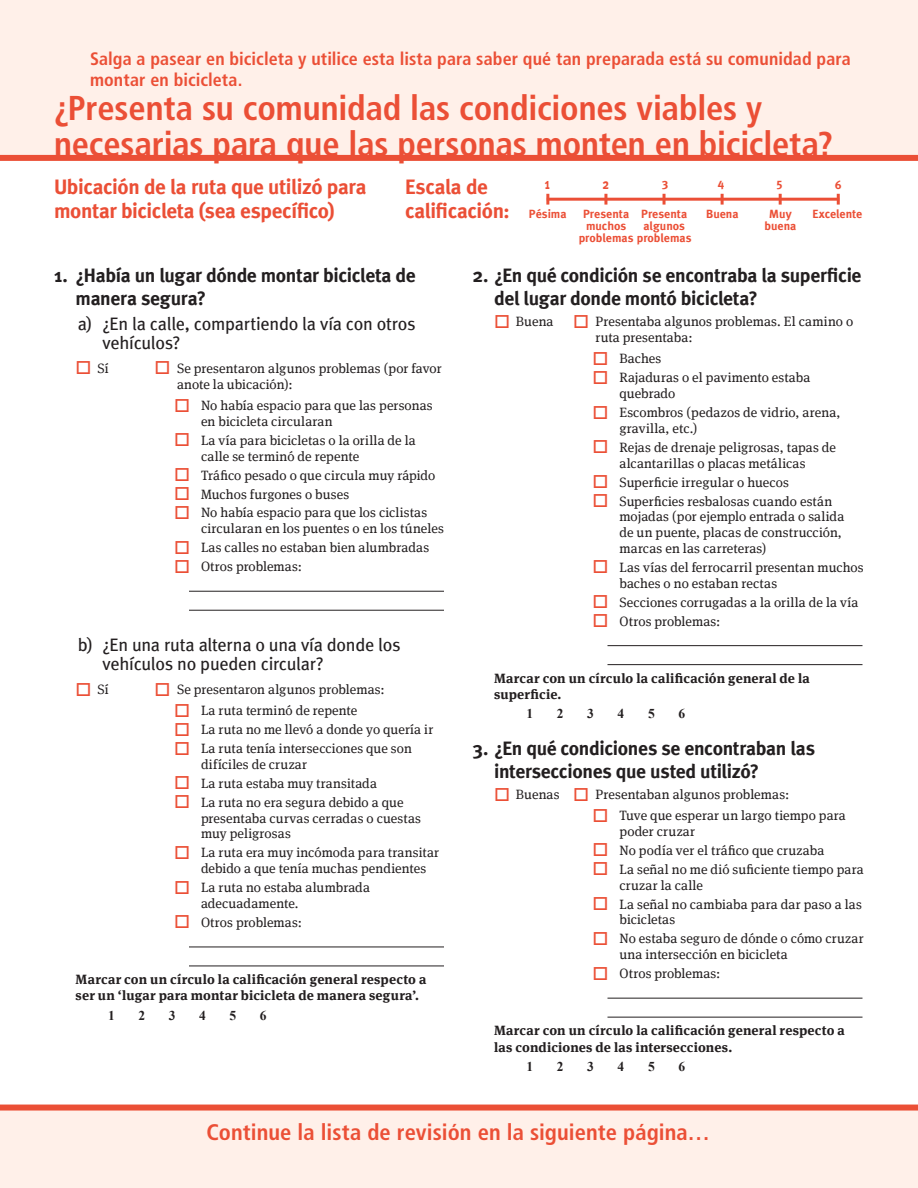
<style>
.page{position:relative;width:918px;height:1188px;background:#fff}
.page>*{position:absolute;margin:0;border:0;box-sizing:border-box;transform-origin:0 0}
.t1{font:700 condensed 34.5px/36px "Frutiger LT Std";letter-spacing:-.005em;color:#eb4f36}
.t2{font:700 condensed 22.5px "Frutiger LT Std";letter-spacing:.005em;color:#eb4f36}
.H2a{font:700 21px/24px "Meta";letter-spacing:-.02em;color:#eb4f36}
.Question{font:700 19.5px/22.5px "Meta";letter-spacing:-.02em;color:#231f20}
.a{font:18px/19.5px "Meta";letter-spacing:-.015em;color:#231f20}
.t3{font:700 condensed 18px/21px "Frutiger LT Std";letter-spacing:.005em;color:#eb4f36}
.H2a-2{font:700 15.6px "Meta";color:#eb4f36;scale:.77 1}
.H2a-3{font:700 14.55px "Meta";color:#eb4f36;scale:.82 1}
.checkbox_list{font:13.5px/15.8px "Meta Serif";letter-spacing:.01em;color:#231f20}
.Rating{font:700 13.5px/16px "Meta Serif";letter-spacing:.015em;color:#231f20}
.Yes_OR{font:13.5px/16.2px "Meta Serif";letter-spacing:.01em;color:#231f20}
.Rating__s{font:700 13.5px "Times New Roman";color:#231f20}
.H2a-4{font:700 12px/12px "Meta";color:#eb4f36}
.s1{color:#eb4f36}
</style>
<div class="page">
<div style="left:0;top:1111px;width:918px;height:77px;background:#fff0e9"></div>
<div style="left:0;top:1105px;width:918px;height:6px;background:#eb4f36"></div>
<div style="left:0;top:0;width:918px;height:158px;background:#fff0e9"></div>
<div style="left:0;top:155px;width:918px;height:6px;background:#eb4f36"></div>
<hr style="left:189px;top:591px;width:255px;height:1px;background:#231f20">
<hr style="left:189px;top:610px;width:255px;height:1px;background:#231f20">
<hr style="left:189px;top:947px;width:255px;height:1px;background:#231f20">
<hr style="left:189px;top:966px;width:255px;height:1px;background:#231f20">
<hr style="left:608px;top:645px;width:254px;height:1px;background:#231f20">
<hr style="left:608px;top:664px;width:254px;height:1px;background:#231f20">
<hr style="left:608px;top:998px;width:254px;height:1px;background:#231f20">
<hr style="left:608px;top:1017px;width:254px;height:1px;background:#231f20">
<hr style="left:547px;top:198px;width:292px;height:3px;background:#eb4f36">
<svg style="left:546px;top:194px;width:3px;height:11px"></svg>
<svg style="left:604px;top:194px;width:3px;height:11px"></svg>
<svg style="left:663px;top:194px;width:3px;height:11px"></svg>
<svg style="left:721px;top:194px;width:3px;height:11px"></svg>
<svg style="left:779px;top:194px;width:3px;height:11px"></svg>
<svg style="left:837px;top:194px;width:3px;height:11px"></svg>
<p class="t3" style="left:90px;top:48px;width:762px">Salga a pasear en bicicleta y utilice esta lista para saber qué tan preparada está su comunidad para montar en bicicleta.</p>
<p class="t1" style="left:54px;top:90px;width:781px">¿Presenta su comunidad las condiciones viables y necesarias para que las personas monten en bicicleta?</p>
<p class="H2a" style="left:54px;top:175px;width:314px">Ubicación de la ruta que utilizó para montar bicicleta (sea específico)</p>
<p class="H2a" style="left:405px;top:175px;width:106px">Escala de calificación:</p>
<p class="H2a-2" style="left:545px;top:174px;width:8px">1</p>
<p class="H2a-3" style="left:603px;top:175px;width:10px">2</p>
<p class="H2a-4" style="left:662px;top:176px;width:8px">3</p>
<p class="H2a-4" style="left:718px;top:176px;width:8px">4</p>
<p class="H2a-4" style="left:776px;top:176px;width:8px">5</p>
<p class="H2a-4" style="left:835px;top:179px;width:8px">6</p>
<p class="H2a-4" style="left:529px;top:207px;width:39px">Pésima</p>
<p class="H2a-4" style="left:583px;top:207px;width:48px">Presenta</p>
<p class="H2a-4" style="left:586px;top:219px;width:42px">muchos</p>
<p class="H2a-4" style="left:579px;top:231px;width:114px">problemas problemas</p>
<p class="H2a-4" style="left:641px;top:207px;width:48px">Presenta algunos</p>
<p class="H2a-4" style="left:706px;top:207px;width:34px">Buena</p>
<p class="H2a-4" style="left:765px;top:207px;width:33px;text-align:center">Muy buena</p>
<p class="H2a-4" style="left:812px;top:207px;width:51px">Excelente</p>
<p class="Question" style="left:76px;top:264px;width:342px;text-indent:-22px">1. ¿Había un lugar dónde montar bicicleta de manera segura?</p>
<p class="a" style="left:103px;top:313px;width:315px;text-indent:-25px">a) ¿En la calle, compartiendo la vía con otros vehículos?</p>
<p class="Yes_OR" style="left:76px;top:360px;width:35px"><span class="s1">□</span> Sí</p>
<p class="Yes_OR" style="left:177px;top:360px;width:266px;text-indent:-22px"><span class="s1">□</span> Se presentaron algunos problemas (por favor anote la ubicación):</p>
<p class="checkbox_list" style="left:201px;top:397px;width:233px">No había espacio para que las personas en bicicleta circularan</p>
<p class="checkbox_list" style="left:201px;top:432px;width:216px">La vía para bicicletas o la orilla de la calle se terminó de repente</p>
<p class="checkbox_list" style="left:201px;top:467px;width:236px">Tráfico pesado o que circula muy rápido</p>
<p class="checkbox_list" style="left:201px;top:486px;width:150px">Muchos furgones o buses</p>
<p class="checkbox_list" style="left:201px;top:505px;width:244px">No había espacio para que los ciclistas circularan en los puentes o en los túneles</p>
<p class="checkbox_list" style="left:201px;top:540px;width:230px">Las calles no estaban bien alumbradas</p>
<p class="checkbox_list" style="left:201px;top:559px;width:103px">Otros problemas:</p>
<p class="a" style="left:103px;top:635px;width:299px;text-indent:-25px">b) ¿En una ruta alterna o una vía donde los vehículos no pueden circular?</p>
<p class="Yes_OR" style="left:76px;top:681px;width:35px"><span class="s1">□</span> Sí</p>
<p class="Yes_OR" style="left:154px;top:681px;width:232px"><span class="s1">□</span> Se presentaron algunos problemas:</p>
<p class="checkbox_list" style="left:201px;top:703px;width:158px">La ruta terminó de repente</p>
<p class="checkbox_list" style="left:201px;top:722px;width:234px">La ruta no me llevó a donde yo quería ir</p>
<p class="checkbox_list" style="left:201px;top:741px;width:212px">La ruta tenía intersecciones que son difíciles de cruzar</p>
<p class="checkbox_list" style="left:201px;top:775px;width:178px">La ruta estaba muy transitada</p>
<p class="checkbox_list" style="left:201px;top:794px;width:222px">La ruta no era segura debido a que presentaba curvas cerradas o cuestas muy peligrosas</p>
<p class="checkbox_list" style="left:201px;top:845px;width:240px">La ruta era muy incómoda para transitar debido a que tenía muchas pendientes</p>
<p class="checkbox_list" style="left:201px;top:880px;width:171px">La ruta no estaba alumbrada adecuadamente.</p>
<p class="checkbox_list" style="left:201px;top:914px;width:103px">Otros problemas:</p>
<p class="Rating" style="left:76px;top:971px;width:352px">Marcar con un círculo la calificación general respecto a ser un ‘lugar para montar bicicleta de manera segura’.</p>
<p class="Rating__s" style="left:108px;top:1006px;width:8px">1</p>
<p class="Rating__s" style="left:138px;top:1006px;width:8px">2</p>
<p class="Rating__s" style="left:169px;top:1006px;width:8px">3</p>
<p class="Rating__s" style="left:199px;top:1006px;width:8px">4</p>
<p class="Rating__s" style="left:230px;top:1006px;width:8px">5</p>
<p class="Rating__s" style="left:260px;top:1006px;width:8px">6</p>
<p class="Question" style="left:494px;top:264px;width:369px;text-indent:-22px">2. ¿En qué condición se encontraba la superficie del lugar donde montó bicicleta?</p>
<p class="Yes_OR" style="left:596px;top:313px;width:259px;text-indent:-101px"><span class="s1">□</span> Buena <span class="s1">□</span> Presentaba algunos problemas. El camino o ruta presentaba:</p>
<p class="checkbox_list" style="left:620px;top:351px;width:43px">Baches</p>
<p class="checkbox_list" style="left:620px;top:370px;width:192px">Rajaduras o el pavimento estaba quebrado</p>
<p class="checkbox_list" style="left:620px;top:405px;width:222px">Escombros (pedazos de vidrio, arena, gravilla, etc.)</p>
<p class="checkbox_list" style="left:620px;top:439px;width:218px">Rejas de drenaje peligrosas, tapas de alcantarillas o placas metálicas</p>
<p class="checkbox_list" style="left:620px;top:474px;width:171px">Superficie irregular o huecos</p>
<p class="checkbox_list" style="left:620px;top:493px;width:226px">Superficies resbalosas cuando están mojadas (por ejemplo entrada o salida de un puente, placas de construcción, marcas en las carreteras)</p>
<p class="checkbox_list" style="left:620px;top:559px;width:246px">Las vías del ferrocarril presentan muchos baches o no estaban rectas</p>
<p class="checkbox_list" style="left:620px;top:594px;width:240px">Secciones corrugadas a la orilla de la vía</p>
<p class="checkbox_list" style="left:620px;top:613px;width:103px">Otros problemas:</p>
<p class="Rating" style="left:494px;top:670px;width:317px">Marcar con un círculo la calificación general de la superficie.</p>
<p class="Rating__s" style="left:526px;top:705px;width:8px">1</p>
<p class="Rating__s" style="left:557px;top:705px;width:8px">2</p>
<p class="Rating__s" style="left:587px;top:705px;width:8px">3</p>
<p class="Rating__s" style="left:618px;top:705px;width:8px">4</p>
<p class="Rating__s" style="left:648px;top:705px;width:8px">5</p>
<p class="Rating__s" style="left:678px;top:705px;width:8px">6</p>
<p class="Question" style="left:494px;top:737px;width:323px;text-indent:-22px">3. ¿En qué condiciones se encontraban las intersecciones que usted utilizó?</p>
<p class="Yes_OR" style="left:494px;top:786px;width:297px"><span class="s1">□</span> Buenas <span class="s1">□</span> Presentaban algunos problemas:</p>
<p class="checkbox_list" style="left:620px;top:808px;width:228px">Tuve que esperar un largo tiempo para poder cruzar</p>
<p class="checkbox_list" style="left:620px;top:842px;width:206px">No podía ver el tráfico que cruzaba</p>
<p class="checkbox_list" style="left:620px;top:861px;width:246px">La señal no me dió suficiente tiempo para cruzar la calle</p>
<p class="checkbox_list" style="left:620px;top:896px;width:244px">La señal no cambiaba para dar paso a las bicicletas</p>
<p class="checkbox_list" style="left:620px;top:931px;width:246px">No estaba seguro de dónde o cómo cruzar una intersección en bicicleta</p>
<p class="checkbox_list" style="left:620px;top:965px;width:103px">Otros problemas:</p>
<p class="Rating" style="left:494px;top:1022px;width:352px">Marcar con un círculo la calificación general respecto a las condiciones de las intersecciones.</p>
<p class="Rating__s" style="left:526px;top:1057px;width:8px">1</p>
<p class="Rating__s" style="left:557px;top:1057px;width:8px">2</p>
<p class="Rating__s" style="left:587px;top:1057px;width:8px">3</p>
<p class="Rating__s" style="left:618px;top:1057px;width:8px">4</p>
<p class="Rating__s" style="left:648px;top:1057px;width:8px">5</p>
<p class="Rating__s" style="left:678px;top:1057px;width:8px">6</p>
<p class="t2" style="left:206px;top:1119px;width:505px">Continue la lista de revisión en la siguiente página…</p>
</div>
